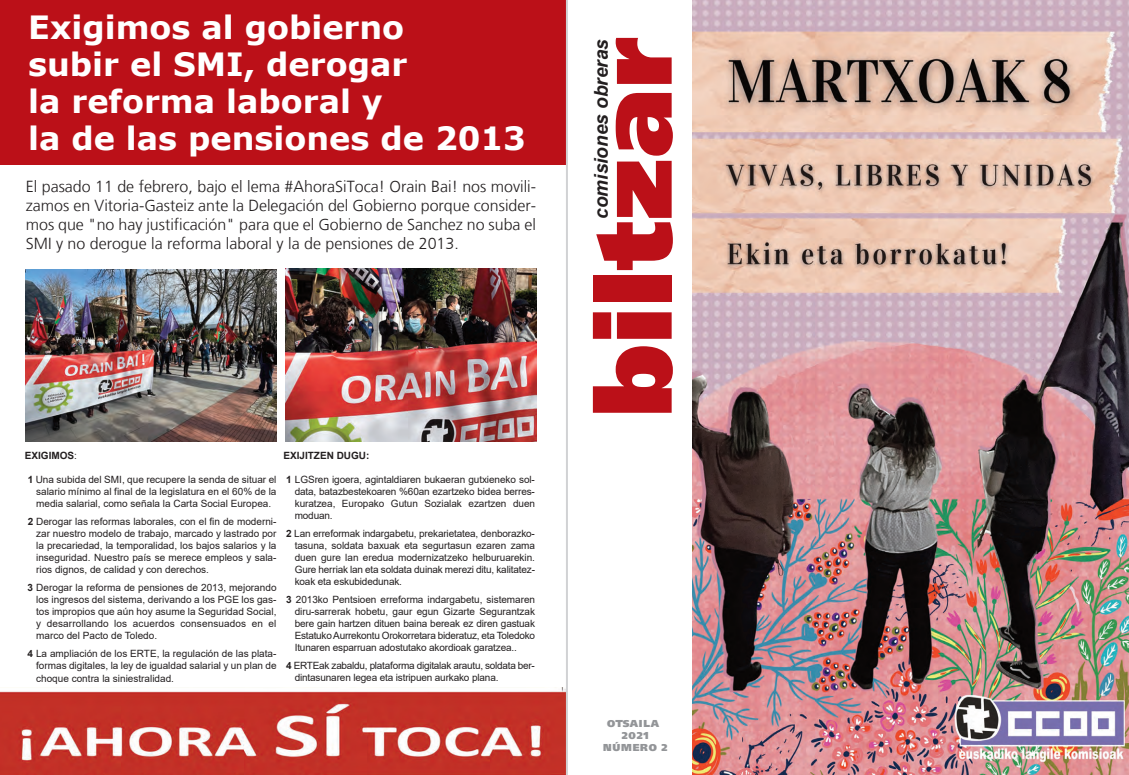
<style>
.page{position:relative;width:1129px;height:775px;background:#fff}
.page>*{position:absolute;margin:0;border:0;box-sizing:border-box;transform-origin:0 0}
.t1{font:900 105px "Frutiger LT";color:#bb1018}
.t2{font:700 32px/37px "Verdana";color:#fff}
.t3{font:italic 700 19px "Arial";color:#231f20}
.t4{font:300 16px/19px "Frutiger LT";color:#231f20;text-align:justify}
.t5{font:10px/12px "Arial";color:#231f20;text-align:justify}
.t6{font:10px/12px "Arial";letter-spacing:-.025em;color:#231f20}
.t7{font:700 10px "Arial";color:#231f20}
.t8{font:900 10px/12px "Frutiger LT";letter-spacing:.075em;color:#939598;text-align:center}
.t9{font:900 10px "Frutiger LT95 Ultra";color:#939598}
.s1{font-weight:700}
.s2{font-weight:400}
.s3{font-family:"Frutiger LT"}
.s4{font-family:"Frutiger LT95 Ultra"}
</style>
<div class="page">
<img style="left:693px;top:0;width:436px;height:775px">
<img style="left:0;top:687px;width:565px;height:88px">
<div style="left:0;top:0;width:565px;height:165px;background:#bb1018"></div>
<img style="left:26px;top:270px;width:251px;height:172px">
<img style="left:285px;top:269px;width:251px;height:173px">
<hr style="left:566px;top:0;width:2px;height:775px;background:#d1d2d4">
<h2 class="t2" style="left:28px;top:8px;width:499px">Exigimos al gobierno<br>subir el SMI, derogar<br>la reforma laboral y<br>la de las pensiones de 2013</h2>
<p class="t4" style="left:26px;top:177px;width:512px">El pasado 11 de febrero, bajo el lema #AhoraSiToca! Orain Bai! nos movili&shy;zamos en Vitoria-Gasteiz ante la Delegación del Gobierno porque consider&shy;mos que "no hay justificación" para que el Gobierno de Sanchez no suba el SMI y no derogue la reforma laboral y la de pensiones de 2013.</p>
<p class="t7" style="left:283px;top:449px;width:88px">EXIJITZEN DUGU:</p>
<p class="t5" style="left:295px;top:473px;width:242px;text-indent:-9px"><span class="s1">1</span> LGSren igoera, agintaldiaren bukaeran gutxieneko sol&shy;data, batazbestekoaren %60an ezartzeko bidea berres&shy;kuratzea, Europako Gutun Sozialak ezartzen duen moduan.</p>
<p class="t5" style="left:295px;top:527px;width:242px;text-indent:-8px"><span class="s1">2</span> Lan erreformak indargabetu, prekarietatea, denborazko&shy;tasuna, soldata baxuak eta segurtasun ezaren zama duen gure lan eredua modernizatzeko helburuarekin.<br>Gure herriak lan eta soldata duinak merezi ditu, kalitatez&shy;koak eta eskubidedunak.</p>
<p class="t5" style="left:295px;top:593px;width:242px;text-indent:-8px"><span class="s1">3</span> 2013ko Pentsioen erreforma indargabetu, sistemaren diru-sarrerak hobetu, gaur egun Gizarte Segurantzak bere gain hartzen dituen baina bereak ez diren gastuak Estatuko Aurrekontu Orokorretara bideratuz, eta Toledoko Itunaren esparruan adostutako akordioak garatzea..</p>
<p class="t6" style="left:295px;top:659px;width:242px;text-indent:-8px"><span class="s1">4</span> ERTEak zabaldu, plataforma digitalak arautu, soldata ber&shy;dintasunaren legea eta istripuen aurkako plana.</p>
<p class="t7" style="left:25px;top:449px;width:54px">EXIGIMOS<span class="s2">:</span></p>
<p class="t5" style="left:36px;top:473px;width:242px;text-indent:-8px"><span class="s1">1</span> Una subida del SMI, que recupere la senda de situar el salario mínimo al final de la legislatura en el 60% de la media salarial, como señala la Carta Social Europea.</p>
<p class="t5" style="left:36px;top:515px;width:242px;text-indent:-8px"><span class="s1">2</span> Derogar las reformas laborales, con el fin de moderni&shy;zar nuestro modelo de trabajo, marcado y lastrado por la precariedad, la temporalidad, los bajos salarios y la inseguridad. Nuestro país se merece empleos y sala&shy;rios dignos, de calidad y con derechos.</p>
<p class="t5" style="left:36px;top:581px;width:242px;text-indent:-8px"><span class="s1">3</span> Derogar la reforma de pensiones de 2013, mejorando los ingresos del sistema, derivando a los PGE los gas&shy;tos impropios que aún hoy asume la Seguridad Social, y desarrollando los acuerdos consensuados en el marco del Pacto de Toledo.</p>
<p class="t5" style="left:28px;top:647px;width:250px;text-align:right"><span class="s1">4</span> La ampliación de los ERTE, la regulación de las plata&shy;formas digitales, la ley de igualdad salarial y un plan de</p>
<p class="t5" style="left:36px;top:672px;width:139px">choque contra la siniestralidad.</p>
<h1 class="t1" style="left:571px;top:418px;width:383px;rotate:-90deg">biltzar</h1>
<h3 class="t3" style="left:591px;top:219px;width:181px;rotate:-90deg">comisiones obreras</h3>
<p class="t9" style="left:607px;top:717px;width:53px">OTSA<span class="s3">ILA</span></p>
<p class="t8" style="left:603px;top:729px;width:66px">2021<br>NÚMERO <span class="s4">2</span></p>
</div>
